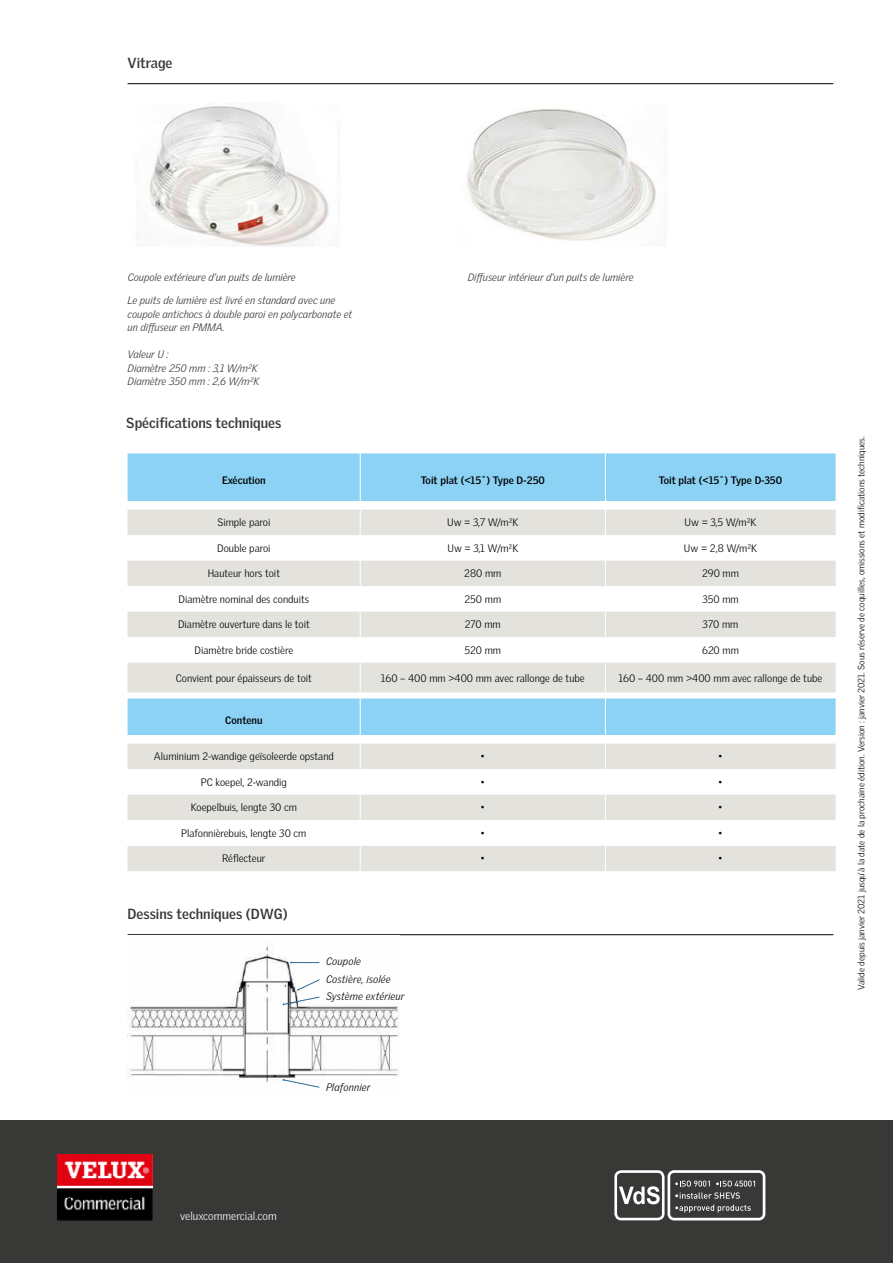
<style>
.page{position:relative;width:893px;height:1263px;background:#fff}
.page>*{position:absolute;margin:0;border:0;box-sizing:border-box;transform-origin:0 0}
.t1{font:700 14.25px "Velux Gothic";color:#383837}
.t2{font:300 11.25px "Velux Gothic";color:#fff}
.t3{font:300 10.5px "Velux Gothic";color:#000}
.t4{font:italic 300 10.5px/13.5px "Velux Gothic";color:#383837}
.t5{font:700 10.5px "Velux Gothic";color:#000}
.t6{font:italic 300 10.5px/17.4px "Velux Gothic";letter-spacing:.015em;color:#000}
.t7{font:300 9px "Velux Gothic";color:#000}
</style>
<div class="page">
<img style="left:467px;top:109px;width:189px;height:132px">
<hr style="left:128px;top:83px;width:705px;height:1px;background:#000">
<hr style="left:128px;top:934px;width:705px;height:1px;background:#000">
<img style="left:137px;top:106px;width:192px;height:140px">
<svg style="left:128px;top:453px;width:708px;height:239px"></svg>
<svg style="left:128px;top:698px;width:708px;height:173px"></svg>
<div style="left:0;top:1120px;width:893px;height:143px;background:#383837"></div>
<img style="left:57px;top:1154px;width:96px;height:66px">
<div style="left:614px;top:1170px;width:51px;height:50px;border:3px solid #fff;border-radius:6px"></div>
<svg style="left:619px;top:1186px;width:41px;height:18px"></svg>
<svg style="left:675px;top:1180px;width:35px;height:6px"></svg>
<svg style="left:716px;top:1180px;width:39px;height:6px"></svg>
<svg style="left:675px;top:1192px;width:76px;height:20px"></svg>
<div style="left:667px;top:1170px;width:98px;height:50px;border:3px solid #fff;border-radius:5px"></div>
<img style="left:128px;top:944px;width:271px;height:138px">
<svg style="left:290px;top:961px;width:29px;height:2px"></svg>
<svg style="left:282px;top:979px;width:38px;height:26px"></svg>
<svg style="left:282px;top:1079px;width:38px;height:9px"></svg>
<h1 class="t1" style="left:128px;top:54px;width:46px">Vitrage</h1>
<p class="t4" style="left:128px;top:271px;width:169px">Coupole extérieure d’un puits de lumière</p>
<p class="t4" style="left:468px;top:271px;width:167px">Diffuseur intérieur d’un puits de lumière</p>
<p class="t4" style="left:128px;top:293px;width:226px">Le puits de lumière est livré en standard avec une coupole antichocs à double paroi en polycarbonate et un diffuseur en PMMA.</p>
<p class="t4" style="left:128px;top:347px;width:133px">Valeur U :<br>Diamètre 250 mm : 3,1 W/m²K<br>Diamètre 350 mm : 2,6 W/m²K</p>
<h1 class="t1" style="left:126px;top:414px;width:157px">Spécifications techniques</h1>
<p class="t5" style="left:222px;top:474px;width:45px">Exécution</p>
<p class="t5" style="left:421px;top:474px;width:126px">Toit plat (&lt;15˚) Type D-250</p>
<p class="t5" style="left:659px;top:474px;width:125px">Toit plat (&lt;15˚) Type D-350</p>
<p class="t3" style="left:217px;top:516px;width:54px">Simple paroi</p>
<p class="t3" style="left:447px;top:516px;width:73px">Uw = 3,7 W/m²K</p>
<p class="t3" style="left:685px;top:516px;width:73px">Uw = 3,5 W/m²K</p>
<p class="t3" style="left:217px;top:542px;width:55px">Double paroi</p>
<p class="t3" style="left:447px;top:542px;width:72px">Uw = 3,1 W/m²K</p>
<p class="t3" style="left:684px;top:542px;width:75px">Uw = 2,8 W/m²K</p>
<p class="t3" style="left:208px;top:567px;width:74px">Hauteur hors toit</p>
<p class="t3" style="left:464px;top:567px;width:39px">280 mm</p>
<p class="t3" style="left:702px;top:567px;width:38px">290 mm</p>
<p class="t3" style="left:179px;top:593px;width:132px">Diamètre nominal des conduits</p>
<p class="t3" style="left:464px;top:593px;width:38px">250 mm</p>
<p class="t3" style="left:702px;top:593px;width:38px">350 mm</p>
<p class="t3" style="left:178px;top:618px;width:133px">Diamètre ouverture dans le toit</p>
<p class="t3" style="left:465px;top:618px;width:37px">270 mm</p>
<p class="t3" style="left:703px;top:618px;width:37px">370 mm</p>
<p class="t3" style="left:195px;top:644px;width:100px">Diamètre bride costière</p>
<p class="t3" style="left:465px;top:644px;width:38px">520 mm</p>
<p class="t3" style="left:702px;top:644px;width:38px">620 mm</p>
<p class="t3" style="left:176px;top:671px;width:138px">Convient pour épaisseurs de toit</p>
<p class="t3" style="left:381px;top:671px;width:205px">160 – 400 mm &gt;400 mm avec rallonge de tube</p>
<p class="t3" style="left:619px;top:671px;width:205px">160 – 400 mm &gt;400 mm avec rallonge de tube</p>
<p class="t5" style="left:225px;top:714px;width:39px">Contenu</p>
<p class="t3" style="left:154px;top:750px;width:182px">Aluminium 2-wandige geïsoleerde opstand</p>
<p class="t3" style="left:481px;top:750px;width:5px">•</p>
<p class="t3" style="left:719px;top:750px;width:5px">•</p>
<p class="t3" style="left:201px;top:776px;width:88px">PC koepel, 2-wandig</p>
<p class="t3" style="left:481px;top:776px;width:5px">•</p>
<p class="t3" style="left:719px;top:776px;width:5px">•</p>
<p class="t3" style="left:191px;top:801px;width:107px">Koepelbuis, lengte 30 cm</p>
<p class="t3" style="left:481px;top:801px;width:5px">•</p>
<p class="t3" style="left:719px;top:801px;width:5px">•</p>
<p class="t3" style="left:181px;top:827px;width:127px">Plafonnièrebuis, lengte 30 cm</p>
<p class="t3" style="left:481px;top:827px;width:5px">•</p>
<p class="t3" style="left:719px;top:827px;width:5px">•</p>
<p class="t3" style="left:222px;top:852px;width:45px">Réflecteur</p>
<p class="t3" style="left:481px;top:852px;width:5px">•</p>
<p class="t3" style="left:719px;top:852px;width:5px">•</p>
<h1 class="t1" style="left:128px;top:905px;width:162px">Dessins techniques (DWG)</h1>
<p class="t6" style="left:326px;top:952px;width:80px">Coupole<br>Costière, isolée<br>Système extérieur</p>
<p class="t6" style="left:326px;top:1078px;width:46px">Plafonnier</p>
<p class="t7" style="left:856px;top:990px;width:556px;rotate:-90deg">Valide depuis janvier 2021 jusqu’à la date de la prochaine édition. Version : janvier 2021. Sous réserve de coquilles, omissions et modifications techniques.</p>
<p class="t2" style="left:180px;top:1210px;width:98px">veluxcommercial.com</p>
</div>
